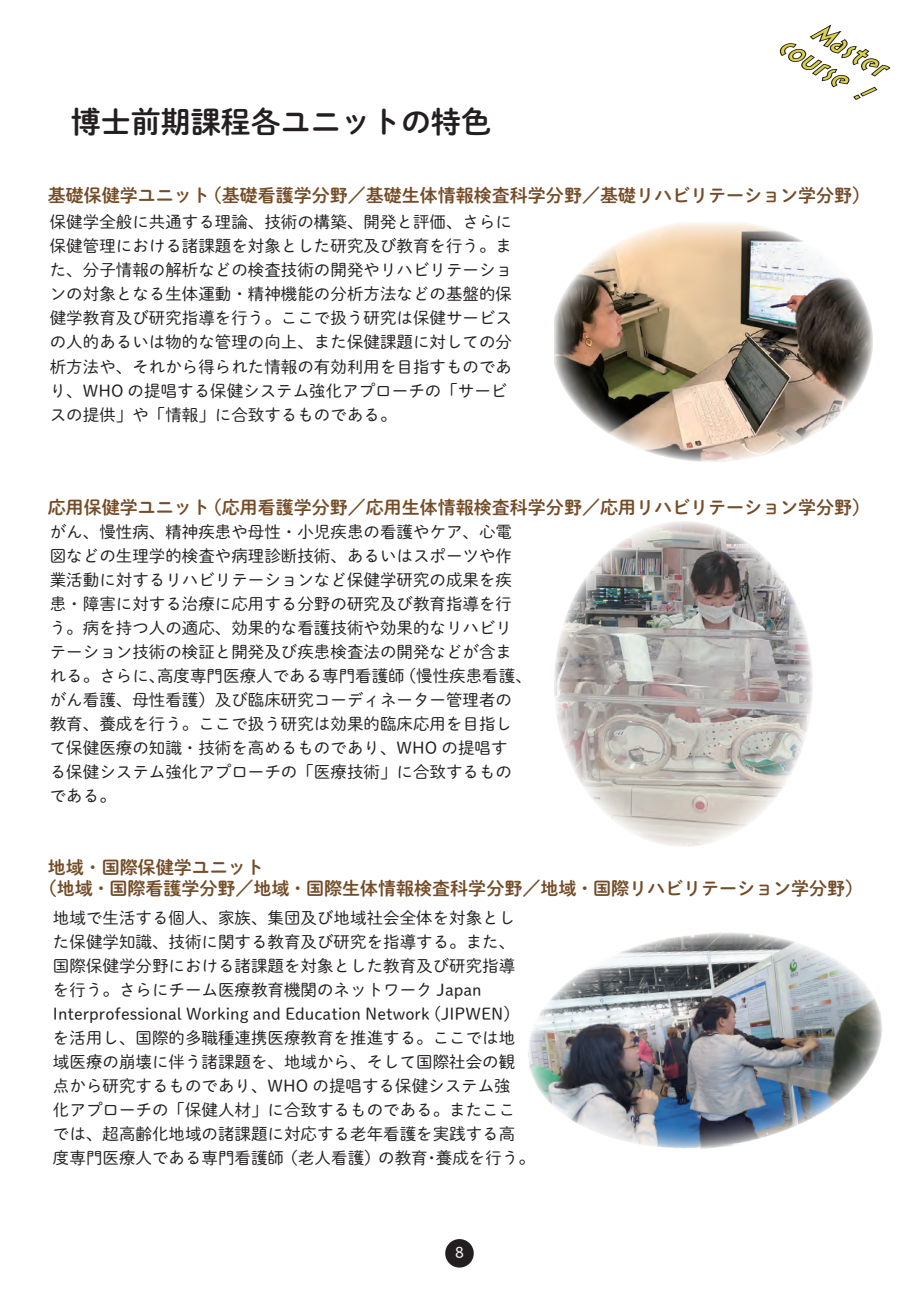
<style>
.page{position:relative;width:919px;height:1289px;background:#fff}
.page>*{position:absolute;margin:0;border:0;box-sizing:border-box;transform-origin:0 0}
.t1{font:30px "DNP Shuei M Go Std B";color:#231f20}
.t2{font:italic 25.35px/29.5px "AB tombo bold";color:#dbd246;text-align:right}
.t3{font:18px/21px "DNP Shuei M Go Std B";color:#744c27}
.t4{font:16.5px/24px "DNP Shuei M Go Std L";color:#231f20}
.t5{font:15px "DNP Shuei M Go Std L";color:#fff}
</style>
<div class="page">
<svg style="left:779px;top:24px;width:112px;height:76px"></svg>
<div style="left:446px;top:1239px;width:27px;height:27px;background:#231f20;border-radius:50%"></div>
<div style="left:445px;top:1238px;width:28px;height:29px;border:2px solid #231f20;border-radius:50%"></div>
<img style="left:528px;top:932px;width:355px;height:217px">
<img style="left:555px;top:521px;width:257px;height:325px">
<img style="left:555px;top:223px;width:317px;height:238px">
<h1 class="t1" style="left:71px;top:99px;width:421px">博士前期課程各ユニットの特色</h1>
<h2 class="t2" style="left:802px;top:6px;width:104px;rotate:31deg">Master course !</h2>
<p class="t3" style="left:48px;top:184px;width:823px">基礎保健学ユニット（基礎看護学分野／基礎生体情報検査科学分野／基礎リハビリテーション学分野）</p>
<p class="t4" style="left:50px;top:210px;width:463px">保健学全般に共通する理論、技術の構築、開発と評価、さらに保健管理における諸課題を対象とした研究及び教育を行う。また、分子情報の解析などの検査技術の開発やリハビリテーションの対象となる生体運動・精神機能の分析方法などの基盤的保健学教育及び研究指導を行う。ここで扱う研究は保健サービスの人的あるいは物的な管理の向上、また保健課題に対しての分析方法や、それから得られた情報の有効利用を目指すものであり、WHO の提唱する保健システム強化アプローチの「サービスの提供」や「情報」に合致するものである。</p>
<p class="t3" style="left:48px;top:496px;width:823px">応用保健学ユニット（応用看護学分野／応用生体情報検査科学分野／応用リハビリテーション学分野）</p>
<p class="t4" style="left:50px;top:519px;width:483px">がん、慢性病、精神疾患や母性・小児疾患の看護やケア、心電図などの生理学的検査や病理診断技術、あるいはスポーツや作業活動に対するリハビリテーションなど保健学研究の成果を疾患・障害に対する治療に応用する分野の研究及び教育指導を行う。病を持つ人の適応、効果的な看護技術や効果的なリハビリテーション技術の検証と開発及び疾患検査法の開発などが含まれる。さらに、高度専門医療人である専門看護師（慢性疾患看護、がん看護、母性看護）及び臨床研究コーディネーター管理者の教育、養成を行う。ここで扱う研究は効果的臨床応用を目指して保健医療の知識・技術を高めるものであり、WHO の提唱す<br>る保健システム強化アプローチの「医療技術」に合致するものである。</p>
<p class="t3" style="left:39px;top:855px;width:825px;text-indent:9px">地域・国際保健学ユニット<br>（地域・国際看護学分野／地域・国際生体情報検査科学分野／地域・国際リハビリテーション学分野）</p>
<p class="t4" style="left:53px;top:905px;width:483px">地域で生活する個人、家族、集団及び地域社会全体を対象とした保健学知識、技術に関する教育及び研究を指導する。また、国際保健学分野における諸課題を対象とした教育及び研究指導を行う。さらにチーム医療教育機関のネットワーク Japan Interprofessional Working and Education Network (JIPWEN)<br>を活用し、国際的多職種連携医療教育を推進する。ここでは地域医療の崩壊に伴う諸課題を、地域から、そして国際社会の観点から研究するものであり、WHO の提唱する保健システム強<br>化アプローチの「保健人材」に合致するものである。またここでは、超高齢化地域の諸課題に対応する老年看護を実践する高度専門医療人である専門看護師（老人看護）の教育・養成を行う。</p>
<p class="t5" style="left:455px;top:1241px;width:10px">8</p>
</div>
